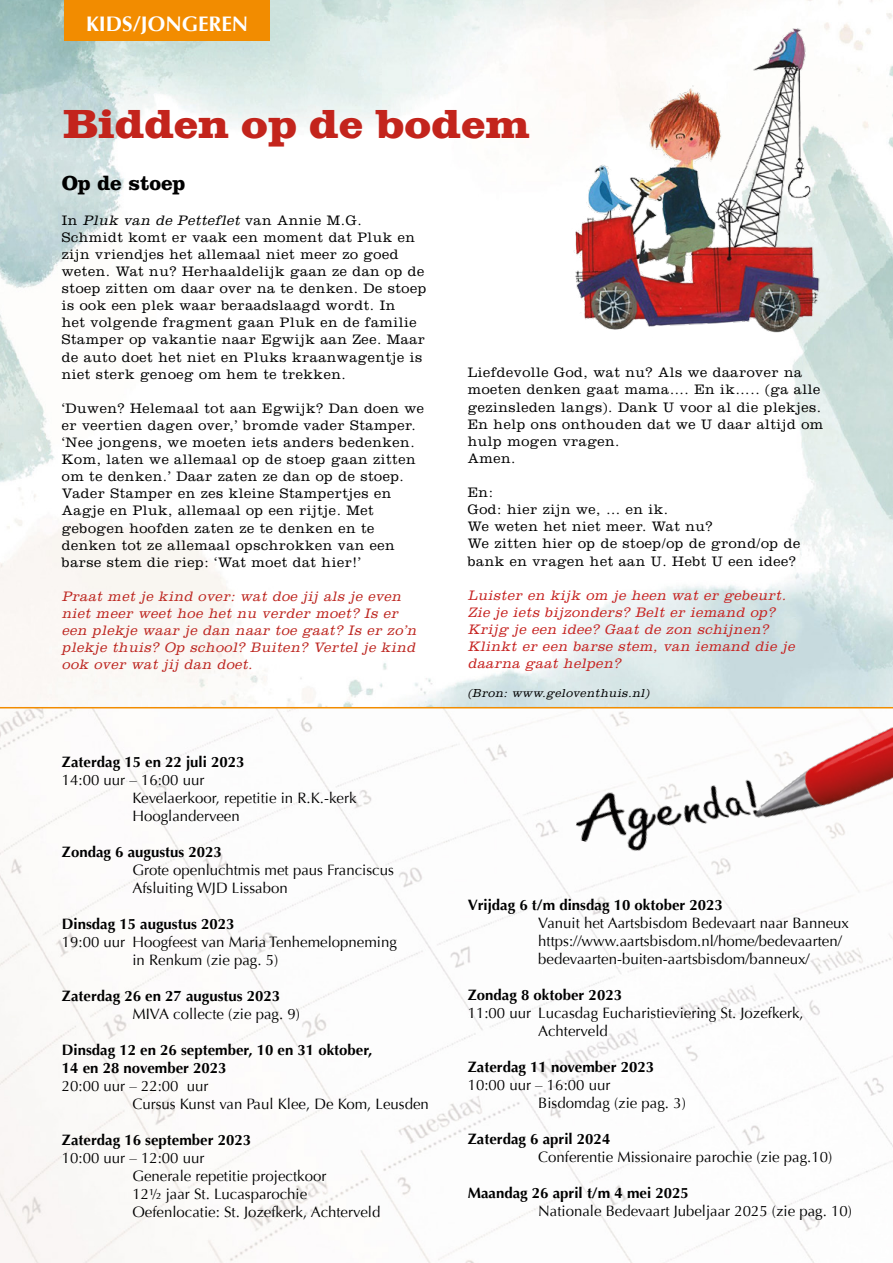
<style>
.page{position:relative;width:893px;height:1263px;background:#fff}
.page>*{position:absolute;margin:0;border:0;box-sizing:border-box;transform-origin:0 0}
.t1{font:39px "Clarendon";letter-spacing:.02em;color:#c3241c}
.t2{font:700 21px "Optima";color:#fff}
.t3{font:700 21px "Clarendon LT Std";color:#000}
.t4{font:15px/18px "Optima";color:#000}
.t5{font:700 15px/18px "Optima";color:#000}
.t6{font:300 14.25px/17.1px "Clarendon LT Std";letter-spacing:.04em;color:#000}
.t7{font:italic 300 14.25px/17.1px "Clarendon LT Std";color:#bd2620}
.t8{font:italic 300 14.25px/17.1px "Clarendon LT Std";color:#c62220}
.t9{font:italic 300 12px "Clarendon LT Std";color:#000}
.s1{font-style:italic}
</style>
<div class="page">
<img style="left:0;top:0;width:893px;height:707px">
<svg style="left:0;top:707px;width:893px;height:556px"></svg>
<div style="left:64px;top:0;width:206px;height:41px;background:#f28c00"></div>
<img style="left:572px;top:708px;width:321px;height:225px">
<img style="left:570px;top:29px;width:251px;height:309px">
<h2 class="t2" style="left:86px;top:12px;width:164px">KIDS/JONGEREN</h2>
<h1 class="t1" style="left:64px;top:99px;width:467px">Bidden op de bodem</h1>
<h2 class="t3" style="left:62px;top:170px;width:125px">Op de stoep</h2>
<p class="t6" style="left:62px;top:211px;width:366px">I n <span class="s1">Pluk van de Petteflet</span> v a n A n n i e M . G .<br>Schmidt komt er vaak een moment dat Pluk en zijn vriendjes het allemaal niet meer zo goed weten. Wat nu? Herhaaldelijk gaan ze dan op de stoep zitten om daar over na te denken. De stoep is ook een plek waar beraadslaagd wordt. In<br>het volgende fragment gaan Pluk en de familie Stamper op vakantie naar Egwijk aan Zee. Maar de auto doet het niet en Pluks kraanwagentje is niet sterk genoeg om hem te trekken.</p>
<p class="t6" style="left:62px;top:400px;width:364px">‘Duwen? Helemaal tot aan Egwijk? Dan doen we er veertien dagen over,’ bromde vader Stamper. ‘Nee jongens, we moeten iets anders bedenken.<br>Kom, laten we allemaal op de stoep gaan zitten om te denken.’ Daar zaten ze dan op de stoep.<br>Vader Stamper en zes kleine Stampertjes en Aagje en Pluk, allemaal op een rijtje. Met gebogen hoofden zaten ze te denken en te denken tot ze allemaal opschrokken van een barse stem die riep: ‘Wat moet dat hier!’</p>
<p class="t7" style="left:62px;top:588px;width:360px">Praat met j e kind over: wat doe j ij als j e even niet meer weet hoe het nu verder moet? Is er een p lekj e waar j e dan naar toe gaat? Is er zo’n p lekj e thuis? Op school? Buiten? Vertel j e kind ook over wat j ij dan doet.</p>
<p class="t5" style="left:62px;top:753px;width:184px">Zaterdag 15 en 22 juli 2023</p>
<p class="t4" style="left:132px;top:771px;width:226px;text-indent:-70px">14:00 uur – 16:00 uur<br>Kevelaerkoor, repetitie in R.K.-kerk<br>Hooglanderveen</p>
<p class="t5" style="left:62px;top:843px;width:162px">Zondag 6 augustus 2023</p>
<p class="t4" style="left:132px;top:861px;width:263px">Grote openluchtmis met paus Franciscus<br>Afsluiting WJD Lissabon</p>
<p class="t5" style="left:62px;top:915px;width:174px">Dinsdag 15 augustus 2023</p>
<p class="t4" style="left:132px;top:933px;width:266px;text-indent:-70px">19:00 uur Hoogfeest van Maria Tenhemelopneming in Renkum (zie pag. 5)</p>
<p class="t5" style="left:62px;top:987px;width:220px">Zaterdag 26 en 27 augustus 2023</p>
<p class="t4" style="left:132px;top:1005px;width:169px">MIVA collecte (zie pag. 9)</p>
<p class="t5" style="left:62px;top:1041px;width:312px">Dinsdag 12 en 26 september, 10 en 31 oktober,<br>14 en 28 november 2023</p>
<p class="t4" style="left:132px;top:1077px;width:298px;text-indent:-70px">20:00 uur – 22:00 uur<br>Cursus Kunst van Paul Klee, De Kom, Leusden</p>
<p class="t5" style="left:62px;top:1131px;width:191px">Zaterdag 16 september 2023</p>
<p class="t4" style="left:132px;top:1149px;width:250px;text-indent:-70px">10:00 uur – 12:00 uur<br>Generale repetitie projectkoor<br>12½ jaar St. Lucasparochie<br>Oefenlocatie: St. Jozefkerk, Achterveld</p>
<p class="t6" style="left:468px;top:364px;width:357px">Liefdevolle God, wat nu? Als we daarover na moeten denken gaat mama…. En ik….. (ga alle gezinsleden langs). Dank U voor al die plekjes.<br>En help ons onthouden dat we U daar altijd om hulp mogen vragen.<br>Amen.</p>
<p class="t6" style="left:468px;top:484px;width:334px">En:<br>God: hier zijn we, … en ik.<br>We weten het niet meer. Wat nu?<br>We zitten hier op de stoep/op de grond/op de bank en vragen het aan U. Hebt U een idee?</p>
<p class="t8" style="left:468px;top:586px;width:332px">Luister en kij k om j e heen wat er gebeurt.<br>Zie j e iets bij zonders? Belt er iemand op ?<br>Krijg j e een idee? Gaat de zon schij nen?<br>Klinkt er een barse stem, van iemand die j e daarna gaat help en?</p>
<p class="t9" style="left:468px;top:686px;width:186px">(Bron: www.geloventhuis.nl)</p>
<p class="t5" style="left:468px;top:896px;width:257px">Vrijdag 6 t/m dinsdag 10 oktober 2023</p>
<p class="t4" style="left:538px;top:914px;width:312px">Vanuit het Aartsbisdom Bedevaart naar Banneux https://www.aartsbisdom.nl/home/bedevaarten/ bedevaarten-buiten-aartsbisdom/banneux/</p>
<p class="t5" style="left:468px;top:986px;width:156px">Zondag 8 oktober 2023</p>
<p class="t4" style="left:538px;top:1004px;width:267px;text-indent:-70px">11:00 uur Lucasdag Eucharistieviering St. Jozefkerk,<br>Achterveld</p>
<p class="t5" style="left:468px;top:1058px;width:188px">Zaterdag 11 november 2023</p>
<p class="t4" style="left:538px;top:1076px;width:149px;text-indent:-70px">10:00 uur – 16:00 uur<br>Bisdomdag (zie pag. 3)</p>
<p class="t5" style="left:468px;top:1130px;width:144px">Zaterdag 6 april 2024</p>
<p class="t4" style="left:538px;top:1148px;width:296px">Conferentie Missionaire parochie (zie pag.10)</p>
<p class="t5" style="left:468px;top:1184px;width:222px">Maandag 26 april t/m 4 mei 2025</p>
<p class="t4" style="left:538px;top:1202px;width:315px">Nationale Bedevaart Jubeljaar 2025 (zie pag. 10)</p>
</div>
